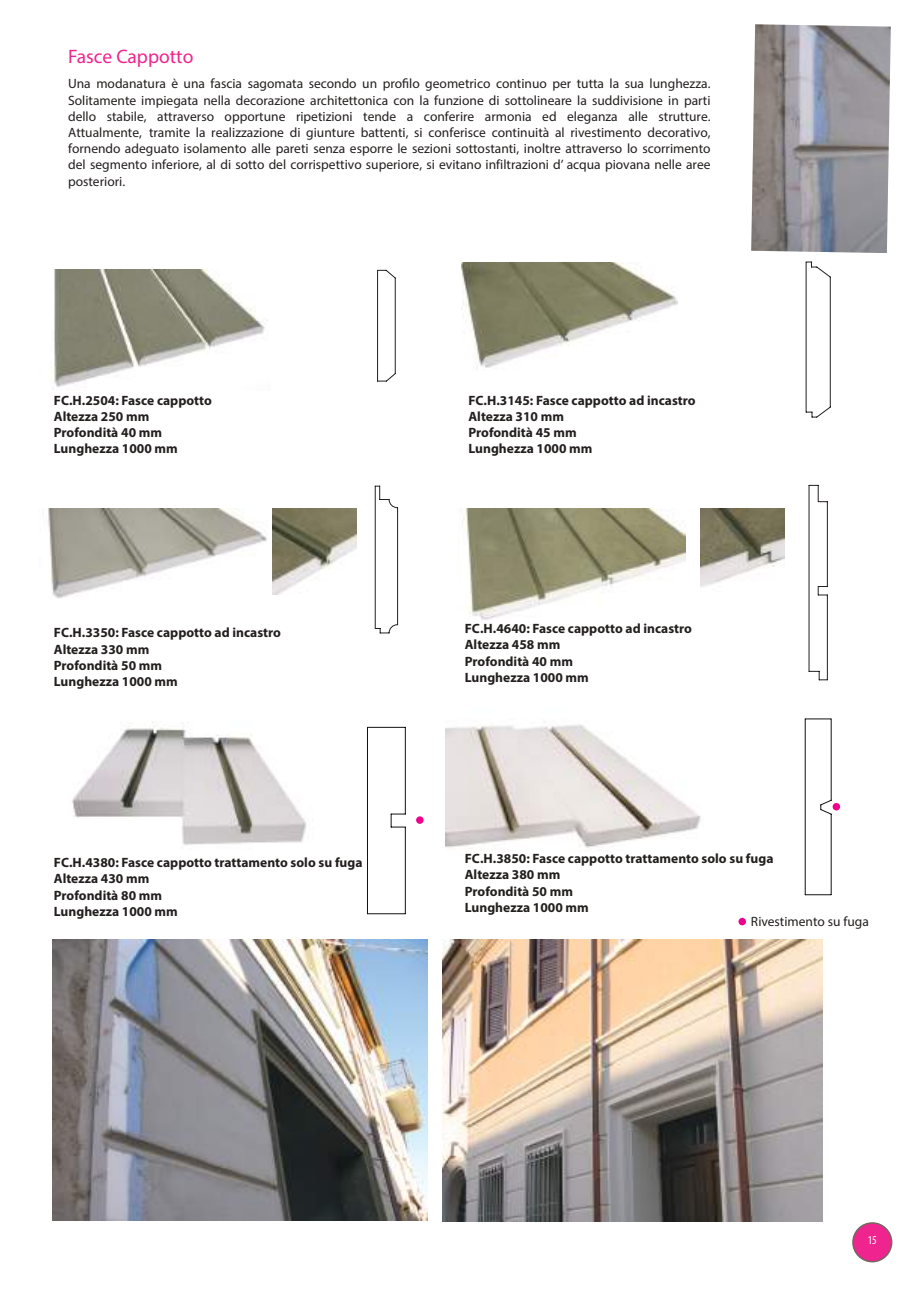
<style>
.page{position:relative;width:919px;height:1289px;background:#fff}
.page>*{position:absolute;margin:0;border:0;box-sizing:border-box;transform-origin:0 0}
.t1{font:19.5px "Myriad Pro";color:#f0248e}
.t2{font:13.5px/16.2px "Myriad Pro";color:#241f1f;text-align:justify}
.t3{font:700 13.5px/16.2px "Myriad Pro";color:#241f1f}
.t4{font:condensed 12px "Myriad Pro";color:#fff}
</style>
<div class="page">
<div style="left:852px;top:1222px;width:39px;height:39px;background:#f0248e;border-radius:50%"></div>
<div style="left:852px;top:1222px;width:40px;height:40px;border:2px solid #756761;border-radius:50%"></div>
<img style="left:53px;top:939px;width:374px;height:281px">
<img style="left:442px;top:939px;width:380px;height:282px">
<img style="left:52px;top:270px;width:216px;height:117px">
<img style="left:48px;top:508px;width:219px;height:91px">
<img style="left:272px;top:508px;width:84px;height:86px">
<img style="left:72px;top:721px;width:235px;height:124px">
<img style="left:751px;top:24px;width:139px;height:229px">
<div style="left:832px;top:803px;width:8px;height:7px;background:#ee008c;border-radius:50%"></div>
<svg style="left:367px;top:718px;width:465px;height:196px"></svg>
<svg style="left:374px;top:261px;width:457px;height:419px"></svg>
<svg style="left:738px;top:917px;width:8px;height:8px"></svg>
<h1 class="t1" style="left:68px;top:45px;width:127px">Fasce Cappotto</h1>
<p class="t2" style="left:68px;top:76px;width:644px">Una modanatura è una fascia sagomata secondo un profilo geometrico continuo per tutta la sua lunghezza.<br>Solitamente impiegata nella decorazione architettonica con la funzione di sottolineare la suddivisione in parti dello stabile, attraverso opportune ripetizioni tende a conferire armonia ed eleganza alle strutture.<br>Attualmente, tramite la realizzazione di giunture battenti, si conferisce continuità al rivestimento decorativo, fornendo adeguato isolamento alle pareti senza esporre le sezioni sottostanti, inoltre attraverso lo scorrimento del segmento inferiore, al di sotto del corrispettivo superiore, si evitano infiltrazioni d’ acqua piovana nelle aree posteriori.</p>
<p class="t3" style="left:54px;top:391px;width:159px">FC.H.2504: Fasce cappotto<br>Altezza 250 mm<br>Profondità 40 mm<br>Lunghezza 1000 mm</p>
<p class="t3" style="left:468px;top:391px;width:229px">FC.H.3145: Fasce cappotto ad incastro<br>Altezza 310 mm<br>Profondità 45 mm<br>Lunghezza 1000 mm</p>
<p class="t3" style="left:54px;top:624px;width:229px">FC.H.3350: Fasce cappotto ad incastro<br>Altezza 330 mm<br>Profondità 50 mm<br>Lunghezza 1000 mm</p>
<p class="t3" style="left:54px;top:854px;width:310px">FC.H.4380: Fasce cappotto trattamento solo su fuga<br>Altezza 430 mm<br>Profondità 80 mm<br>Lunghezza 1000 mm</p>
<p class="t3" style="left:465px;top:620px;width:229px">FC.H.4640: Fasce cappotto ad incastro<br>Altezza 458 mm<br>Profondità 40 mm<br>Lunghezza 1000 mm</p>
<p class="t3" style="left:465px;top:850px;width:310px">FC.H.3850: Fasce cappotto trattamento solo su fuga<br>Altezza 380 mm<br>Profondità 50 mm<br>Lunghezza 1000 mm</p>
<p class="t2" style="left:750px;top:913px;width:119px">Rivestimento su fuga</p>
<p class="t4" style="left:867px;top:1232px;width:11px">15</p>
</div>
